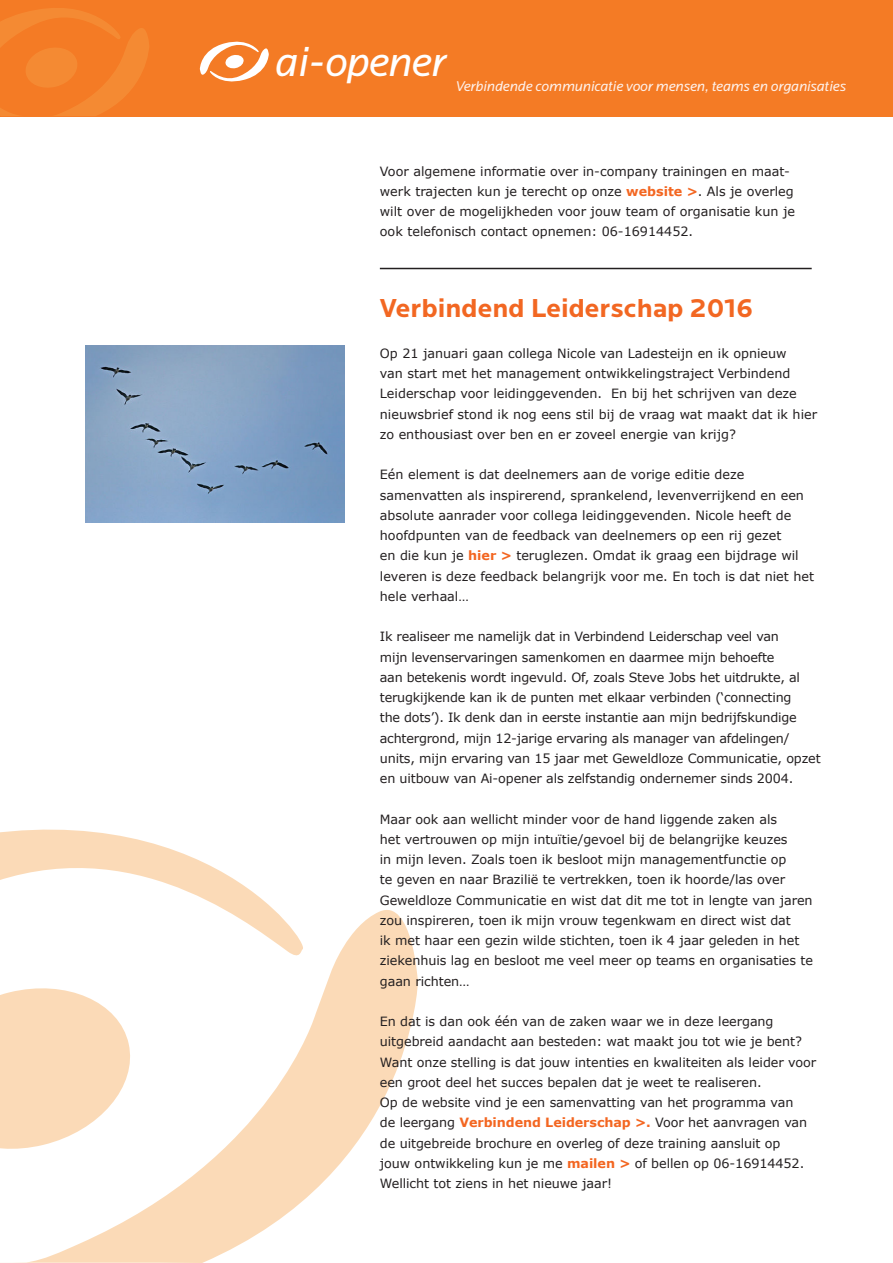
<style>
.page{position:relative;width:893px;height:1263px;background:#fff}
.page>*{position:absolute;margin:0;border:0;box-sizing:border-box;transform-origin:0 0}
.t1{font:italic 43.05px "Locator";letter-spacing:-.025em;color:#fff}
.Normaal{font:700 27px "Locator";color:#f26722}
.t2{font:italic 14.7px "Locator";letter-spacing:-.01em;color:#fef0e9}
.t3{font:12.75px/20.2px "Verdana";letter-spacing:-.005em;color:#231f20}
.s1{font-weight:700;color:#f36621}
</style>
<div class="page">
<div style="left:0;top:0;width:893px;height:116px;background:#f47b25"></div>
<svg style="left:0;top:8px;width:149px;height:108px"></svg>
<svg style="left:0;top:829px;width:259px;height:68px"></svg>
<svg style="left:15px;top:897px;width:403px;height:366px"></svg>
<svg style="left:0;top:978px;width:138px;height:180px"></svg>
<svg style="left:200px;top:41px;width:69px;height:41px"></svg>
<hr style="left:380px;top:268px;width:432px;height:1px;background:#231f20">
<img style="left:86px;top:346px;width:258px;height:177px">
<p class="t1" style="left:275px;top:38px;width:173px">ai-opener</p>
<p class="t2" style="left:456px;top:78px;width:392px">Verbindende communicatie voor mensen, teams en organisaties</p>
<p class="t3" style="left:380px;top:160px;width:417px">Voor algemene informatie over in-company trainingen en maat&shy;werk trajecten kun je terecht op onze <span class="s1">website &gt;</span>. Als je overleg wilt over de mogelijkheden voor jouw team of organisatie kun je ook telefonisch contact opnemen: 06-16914452.</p>
<p class="Normaal" style="left:380px;top:293px;width:375px">Verbindend Leiderschap 2016</p>
<p class="t3" style="left:380px;top:343px;width:439px">Op 21 januari gaan collega Nicole van Ladesteijn en ik opnieuw<br>van start met het management ontwikkelingstraject Verbindend Leiderschap voor leidinggevenden. En bij het schrijven van deze nieuwsbrief stond ik nog eens stil bij de vraag wat maakt dat ik hier zo enthousiast over ben en er zoveel energie van krijg?</p>
<p class="t3" style="left:380px;top:464px;width:436px">Eén element is dat deelnemers aan de vorige editie deze samenvatten als inspirerend, sprankelend, levenverrijkend en een absolute aanrader voor collega leidinggevenden. Nicole heeft de hoofdpunten van de feedback van deelnemers op een rij gezet<br>en die kun je <span class="s1">hier &gt;</span> teruglezen. Omdat ik graag een bijdrage wil leveren is deze feedback belangrijk voor me. En toch is dat niet het hele verhaal…</p>
<p class="t3" style="left:380px;top:626px;width:442px">Ik realiseer me namelijk dat in Verbindend Leiderschap veel van<br>mijn levenservaringen samenkomen en daarmee mijn behoefte<br>aan betekenis wordt ingevuld. Of, zoals Steve Jobs het uitdrukte, al terugkijkende kan ik de punten met elkaar verbinden (‘connecting<br>the dots’). Ik denk dan in eerste instantie aan mijn bedrijfskundige achtergrond, mijn 12-jarige ervaring als manager van afdelingen/ units, mijn ervaring van 15 jaar met Geweldloze Communicatie, opzet en uitbouw van Ai-opener als zelfstandig ondernemer sinds 2004.</p>
<p class="t3" style="left:380px;top:808px;width:435px">Maar ook aan wellicht minder voor de hand liggende zaken als<br>het vertrouwen op mijn intuïtie/gevoel bij de belangrijke keuzes<br>in mijn leven. Zoals toen ik besloot mijn managementfunctie op<br>te geven en naar Brazilië te vertrekken, toen ik hoorde/las over Geweldloze Communicatie en wist dat dit me tot in lengte van jaren zou inspireren, toen ik mijn vrouw tegenkwam en direct wist dat<br>ik met haar een gezin wilde stichten, toen ik 4 jaar geleden in het ziekenhuis lag en besloot me veel meer op teams en organisaties te gaan richten…</p>
<p class="t3" style="left:380px;top:1011px;width:438px">En dat is dan ook één van de zaken waar we in deze leergang uitgebreid aandacht aan besteden: wat maakt jou tot wie je bent?<br>Want onze stelling is dat jouw intenties en kwaliteiten als leider voor een groot deel het succes bepalen dat je weet te realiseren.</p>
<p class="t3" style="left:380px;top:1092px;width:429px">Op de website vind je een samenvatting van het programma van de leergang <span class="s1">Verbindend Leiderschap &gt;.</span> Voor het aanvragen van de uitgebreide brochure en overleg of deze training aansluit op jouw ontwikkeling kun je me <span class="s1">mailen &gt;</span> of bellen op 06-16914452.<br>Wellicht tot ziens in het nieuwe jaar!</p>
</div>
